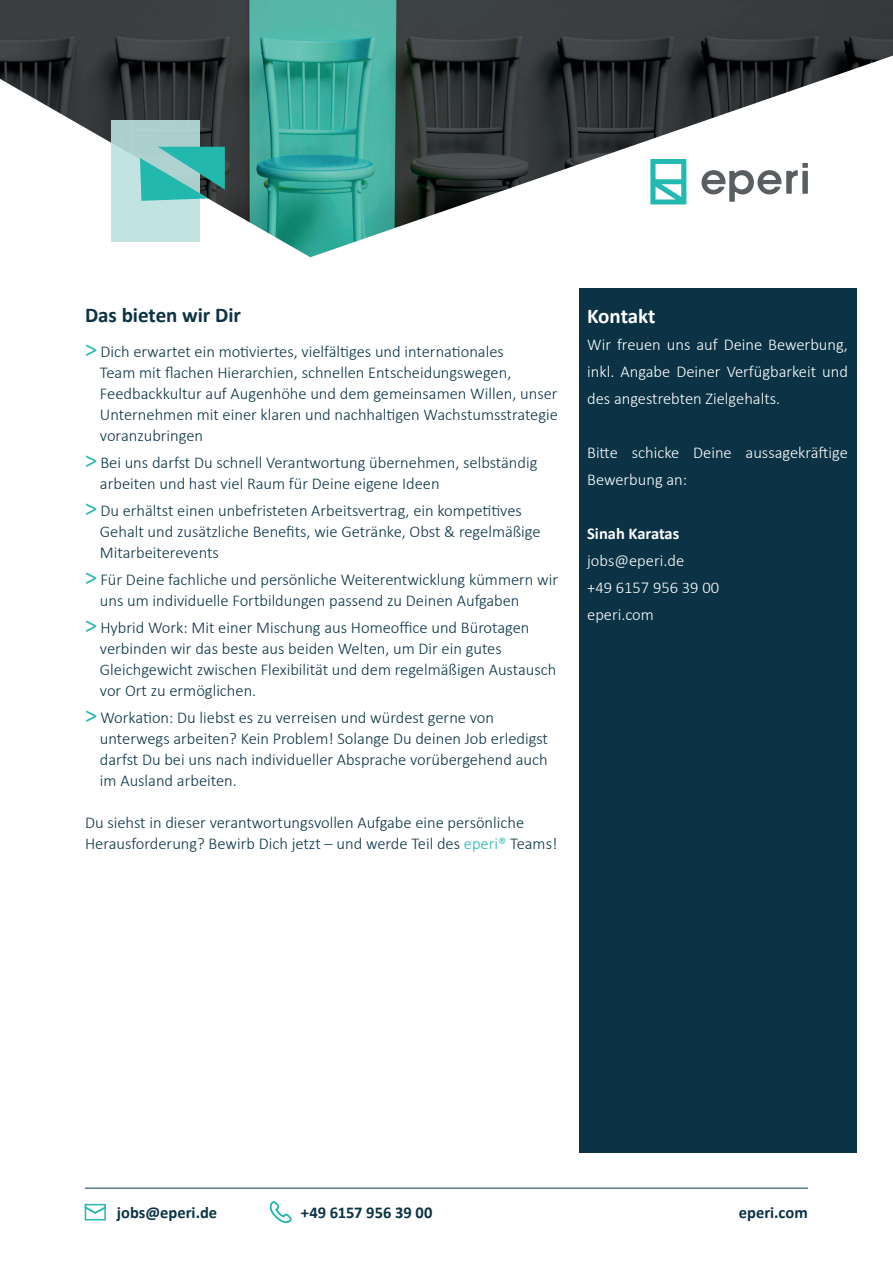
<style>
.page{position:relative;width:893px;height:1263px;background:#fff}
.page>*{position:absolute;margin:0;border:0;box-sizing:border-box;transform-origin:0 0}
.t1{font:700 21px "Calibri";letter-spacing:-.005em;color:#0b3345}
.t2{font:700 21px "Calibri";letter-spacing:-.01em;color:#fff}
.t3{font:300 16.5px/21px "Calibri";color:#0b3345}
.t4{font:300 16.5px/27px "Calibri";color:#fff}
.t5{font:700 16.5px "Calibri";color:#0b3345}
.t6{font:700 16.5px "Calibri";color:#fff}
.s1{font-weight:400;font-size:24px;color:#23b8ad}
.s2{color:#23b8ad}
</style>
<div class="page">
<img style="left:0;top:0;width:893px;height:257px">
<div style="left:111px;top:120px;width:89px;height:121px;background:linear-gradient(to bottom,#aed3d1,#c8ebea)"></div>
<svg style="left:140px;top:147px;width:85px;height:54px;background:#4bb2ab"></svg>
<hr style="left:85px;top:1188px;width:723px;height:1px;background:#0b3345">
<svg style="left:84px;top:1203px;width:22px;height:18px"></svg>
<svg style="left:269px;top:1201px;width:23px;height:22px"></svg>
<div style="left:579px;top:288px;width:277px;height:864px;background:#0b3345"></div>
<p class="t1" style="left:85px;top:300px;width:157px">Das bieten wir Dir</p>
<p class="t3" style="left:100px;top:341px;width:459px;text-indent:-15px"><span class="s1">&gt;</span> Dich erwartet ein motiviertes, vielfältiges und internationales<br>Team mit flachen Hierarchien, schnellen Entscheidungswegen, Feedbackkultur auf Augenhöhe und dem gemeinsamen Willen, unser Unternehmen mit einer klaren und nachhaltigen Wachstumsstrategie voranzubringen</p>
<p class="t3" style="left:100px;top:452px;width:439px;text-indent:-15px"><span class="s1">&gt;</span> Bei uns darfst Du schnell Verantwortung übernehmen, selbständig arbeiten und hast viel Raum für Deine eigene Ideen</p>
<p class="t3" style="left:100px;top:500px;width:442px;text-indent:-15px"><span class="s1">&gt;</span> Du erhältst einen unbefristeten Arbeitsvertrag, ein kompetitives<br>Gehalt und zusätzliche Benefits, wie Getränke, Obst &amp; regelmäßige<br>Mitarbeiterevents</p>
<p class="t3" style="left:100px;top:569px;width:460px;text-indent:-15px"><span class="s1">&gt;</span> Für Deine fachliche und persönliche Weiterentwicklung kümmern wir uns um individuelle Fortbildungen passend zu Deinen Aufgaben</p>
<p class="t3" style="left:100px;top:617px;width:458px;text-indent:-15px"><span class="s1">&gt;</span> Hybrid Work: Mit einer Mischung aus Homeoffice und Bürotagen verbinden wir das beste aus beiden Welten, um Dir ein gutes Gleichgewicht zwischen Flexibilität und dem regelmäßigen Austausch vor Ort zu ermöglichen.</p>
<p class="t3" style="left:100px;top:707px;width:450px;text-indent:-15px"><span class="s1">&gt;</span> Workation: Du liebst es zu verreisen und würdest gerne von unterwegs arbeiten? Kein Problem! Solange Du deinen Job erledigst darfst Du bei uns nach individueller Absprache vorübergehend auch im Ausland arbeiten.</p>
<p class="t3" style="left:85px;top:812px;width:474px">Du siehst in dieser verantwortungsvollen Aufgabe eine persönliche<br>Herausforderung? Bewirb Dich jetzt – und werde Teil des <span class="s2">eperi®</span> Teams!</p>
<p class="t2" style="left:587px;top:301px;width:70px">Kontakt</p>
<p class="t4" style="left:587px;top:331px;width:262px;text-align:justify">Wir freuen uns auf Deine Bewerbung, inkl. Angabe Deiner Verfügbarkeit und des angestrebten Zielgehalts.</p>
<p class="t4" style="left:587px;top:439px;width:262px">Bitte schicke Deine aussagekräftige<br>Bewerbung an:</p>
<p class="t6" style="left:587px;top:521px;width:94px">Sinah Karatas</p>
<p class="t4" style="left:587px;top:546px;width:133px">jobs@eperi.de<br>+49 6157 956 39 00 eperi.com</p>
<p class="t5" style="left:117px;top:1201px;width:102px">jobs@eperi.de</p>
<p class="t5" style="left:301px;top:1201px;width:133px">+49 6157 956 39 00</p>
<p class="t5" style="left:739px;top:1201px;width:71px">eperi.com</p>
</div>
